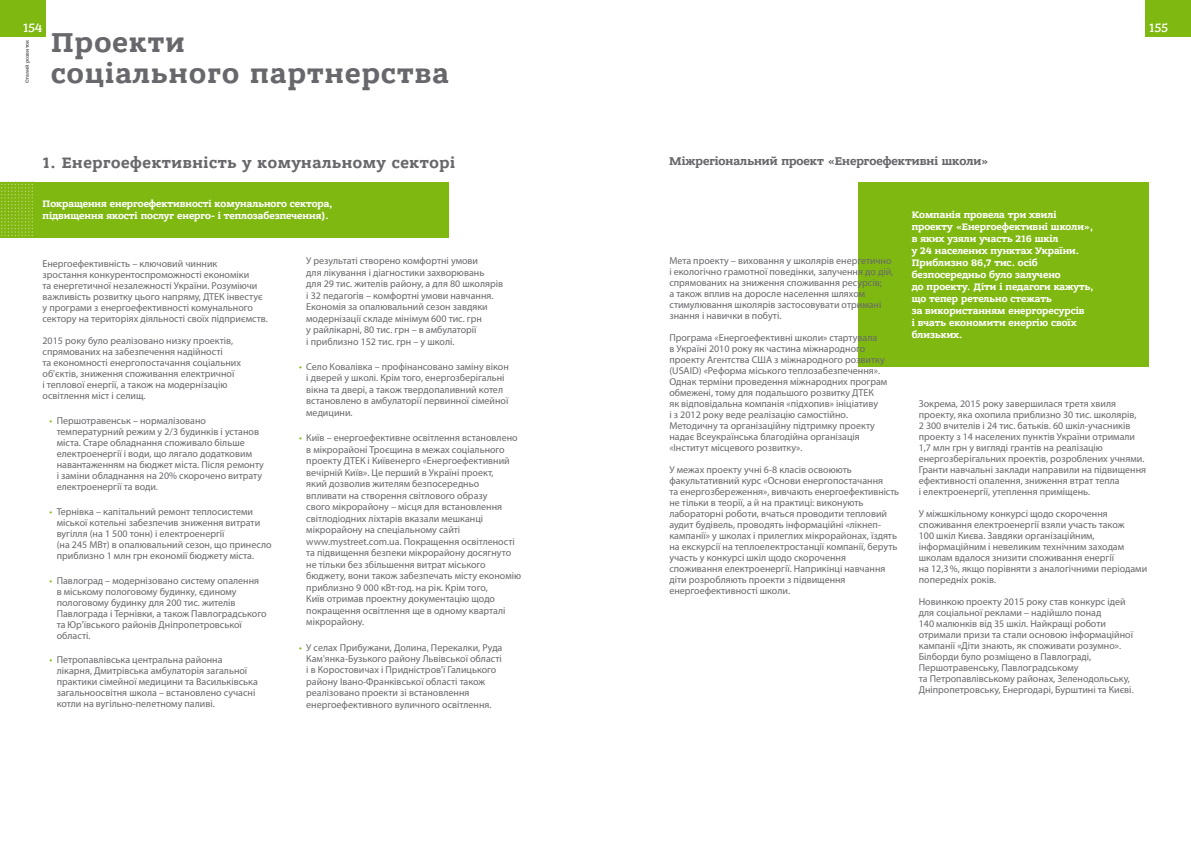
<style>
.page{position:relative;width:1191px;height:842px;background:#fff}
.page>*{position:absolute;margin:0;border:0;box-sizing:border-box;transform-origin:0 0}
.t1{font:700 29px/31px "Bandera Pro";letter-spacing:.045em;color:#68676c}
.t2{font:700 16px "Bandera Pro";letter-spacing:.04em;color:#68676c}
.t3{font:500 12.8px "Bandera Pro";letter-spacing:-.01em;color:#fff}
.t4{font:700 12px "Bandera Pro";color:#68676c}
.t5{font:10px/11px "Myriad Pro";color:#68676c}
.t6{font:700 10px/12px "Bandera Pro";color:#fff}
.t7{font:700 5px "Bandera Pro";color:#68676c}
.s1{color:#80b812}
</style>
<div class="page">
<div style="left:0;top:0;width:45px;height:37px;background:#80b812"></div>
<div style="left:1145px;top:0;width:46px;height:37px;background:#80b812"></div>
<div style="left:0;top:182px;width:448px;height:56px;background:#80b812"></div>
<svg style="left:1px;top:184px;width:32px;height:52px"></svg>
<div style="left:857px;top:182px;width:291px;height:185px;background:#80b812"></div>
<p class="t3" style="left:23px;top:20px;width:21px">154</p>
<p class="t3" style="left:1149px;top:20px;width:21px">155</p>
<p class="t7" style="left:24px;top:83px;width:45px;rotate:-90deg">Сталий розвиток</p>
<h1 class="t1" style="left:51px;top:27px;width:399px">Проекти<br>соціального партнерства</h1>
<h2 class="t2" style="left:43px;top:153px;width:414px">1. Енергоефективність у комунальному секторі</h2>
<p class="t6" style="left:43px;top:198px;width:291px">Покращення енергоефективності комунального сектора, підвищення якості послуг енерго- і теплозабезпечення).</p>
<p class="t5" style="left:43px;top:258px;width:227px">Енергоефективність – ключовий чинник<br>зростання конкурентоспроможності економіки<br>та енергетичної незалежності України. Розуміючи важливість розвитку цього напряму, ДТЕК інвестує у програми з енергоефективності комунального сектору на територіях діяльності своїх підприємств.</p>
<p class="t5" style="left:43px;top:335px;width:200px">2015 року було реалізовано низку проектів, спрямованих на забезпечення надійності<br>та економності енергопостачання соціальних об'єктів, зниження споживання електричної<br>і теплової енергії, а також на модернізацію освітлення міст і селищ.</p>
<p class="t5" style="left:57px;top:415px;width:209px;text-indent:-7px"><span class="s1">•</span> Першотравенськ – нормалізовано температурний режим у 2/3 будинків і установ міста. Старе обладнання споживало більше електроенергії і води, що лягало додатковим навантаженням на бюджет міста. Після ремонту і заміни обладнання на 20% скорочено витрату електроенергії та води.</p>
<p class="t5" style="left:57px;top:506px;width:216px;text-indent:-7px"><span class="s1">•</span> Тернівка – капітальний ремонт теплосистеми міської котельні забезпечив зниження витрати вугілля (на 1 500 тонн) і електроенергії<br>(на 245 МВт) в опалювальний сезон, що принесло приблизно 1 млн грн економії бюджету міста.</p>
<p class="t5" style="left:57px;top:574px;width:211px;text-indent:-7px"><span class="s1">•</span> Павлоград – модернізовано систему опалення в міському пологовому будинку, єдиному пологовому будинку для 200 тис. жителів Павлограда і Тернівки, а також Павлоградського та Юр'ївського районів Дніпропетровської області.</p>
<p class="t5" style="left:57px;top:654px;width:203px;text-indent:-7px"><span class="s1">•</span> Петропавлівська центральна районна лікарня, Дмитрівська амбулаторія загальної практики сімейної медицини та Васильківська загальноосвітня школа – встановлено сучасні котли на вугільно-пелетному паливі.</p>
<p class="t5" style="left:306px;top:255px;width:198px;line-height:11.5px">У результаті створено комфортні умови<br>для лікування і діагностики захворювань<br>для 29 тис. жителів району, а для 80 школярів і 32 педагогів – комфортні умови навчання.<br>Економія за опалювальний сезон завдяки модернізації складе мінімум 600 тис. грн<br>у райлікарні, 80 тис. грн – в амбулаторії<br>і приблизно 152 тис. грн – у школі.</p>
<p class="t5" style="left:306px;top:361px;width:204px;line-height:11.5px;text-indent:-7px"><span class="s1">•</span> Село Ковалівка – профінансовано заміну вікон і дверей у школі. Крім того, енергозберігальні вікна та двері, а також твердопаливний котел встановлено в амбулаторії первинної сімейної медицини.</p>
<p class="t5" style="left:306px;top:432px;width:216px;line-height:11.5px;text-indent:-7px"><span class="s1">•</span> Київ – енергоефективне освітлення встановлено в мікрорайоні Троєщина в межах соціального проекту ДТЕК і Київенерго «Енергоефективний вечірній Київ». Це перший в Україні проект,<br>який дозволив жителям безпосередньо впливати на створення світлового образу<br>свого мікрорайону – місця для встановлення світлодіодних ліхтарів вказали мешканці мікрорайону на спеціальному сайті www.mystreet.com.ua. Покращення освітленості та підвищення безпеки мікрорайону досягнуто не тільки без збільшення витрат міського бюджету, вони також забезпечать місту економію приблизно 9 000 кВт∙год. на рік. Крім того,<br>Київ отримав проектну документацію щодо покращення освітлення ще в одному кварталі мікрорайону.</p>
<p class="t5" style="left:306px;top:641px;width:198px;line-height:11.4px;text-indent:-7px"><span class="s1">•</span> У селах Прибужани, Долина, Перекалки, Руда Кам'янка-Бузького району Львівської області і в Коростовичах і Придністров'ї Галицького району Івано-Франківської області також реалізовано проекти зі встановлення енергоефективного вуличного освітлення.</p>
<p class="t4" style="left:669px;top:153px;width:321px">Міжрегіональний проект «Енергоефективні школи»</p>
<p class="t5" style="left:669px;top:255px;width:225px">Мета проекту – виховання у школярів енергетично і екологічно грамотної поведінки, залучення до дій, спрямованих на зниження споживання ресурсів;<br>а також вплив на доросле населення шляхом стимулювання школярів застосовувати отримані знання і навички в побуті.</p>
<p class="t5" style="left:669px;top:332px;width:219px">Програма «Енергоефективні школи» стартувала<br>в Україні 2010 року як частина міжнародного проекту Агентства США з міжнародного розвитку (USAID) «Реформа міського теплозабезпечення».<br>Однак терміни проведення міжнародних програм обмежені, тому для подальшого розвитку ДТЕК<br>як відповідальна компанія «підхопив» ініціативу<br>і з 2012 року веде реалізацію самостійно.<br>Методичну та організаційну підтримку проекту надає Всеукраїнська благодійна організація «Інститут місцевого розвитку».</p>
<p class="t5" style="left:669px;top:464px;width:231px">У межах проекту учні 6-8 класів освоюють факультативний курс «Основи енергопостачання<br>та енергозбереження», вивчають енергоефективність не тільки в теорії, а й на практиці: виконують лабораторні роботи, вчаться проводити тепловий аудит будівель, проводять інформаційні «лікнеп&shy;кампанії» у школах і прилеглих мікрорайонах, їздять на екскурсії на теплоелектростанції компанії, беруть участь у конкурсі шкіл щодо скорочення споживання електроенергії. Наприкінці навчання діти розробляють проекти з підвищення енергоефективності школи.</p>
<p class="t6" style="left:911px;top:209px;width:183px">Компанія провела три хвилі проекту «Енергоефективні школи», в яких узяли участь 216 шкіл<br>у 24 населених пунктах України.<br>Приблизно 86,7 тис. осіб безпосередньо було залучено<br>до проекту. Діти і педагоги кажуть, що тепер ретельно стежать<br>за використанням енергоресурсів<br>і вчать економити енергію своїх близьких.</p>
<p class="t5" style="left:918px;top:398px;width:229px">Зокрема, 2015 року завершилася третя хвиля проекту, яка охопила приблизно 30 тис. школярів,<br>2 300 вчителів і 24 тис. батьків. 60 шкіл-учасників проекту з 14 населених пунктів України отримали 1,7 млн грн у вигляді грантів на реалізацію енергозберігальних проектів, розроблених учнями.<br>Гранти навчальні заклади направили на підвищення ефективності опалення, зниження втрат тепла<br>і електроенергії, утеплення приміщень.</p>
<p class="t5" style="left:918px;top:508px;width:230px">У міжшкільному конкурсі щодо скорочення споживання електроенергії взяли участь також<br>100 шкіл Києва. Завдяки організаційним, інформаційним і невеликим технічним заходам школам вдалося знизити споживання енергії<br>на 12,3%, якщо порівняти з аналогічними періодами попередніх років.</p>
<p class="t5" style="left:918px;top:596px;width:216px">Новинкою проекту 2015 року став конкурс ідей для соціальної реклами – надійшло понад<br>140 малюнків від 35 шкіл. Найкращі роботи отримали призи та стали основою інформаційної кампанії «Діти знають, як споживати розумно».<br>Білборди було розміщено в Павлограді, Першотравенську, Павлоградському<br>та Петропавлівському районах, Зеленодольську, Дніпропетровську, Енергодарі, Бурштині та Києві.</p>
</div>
